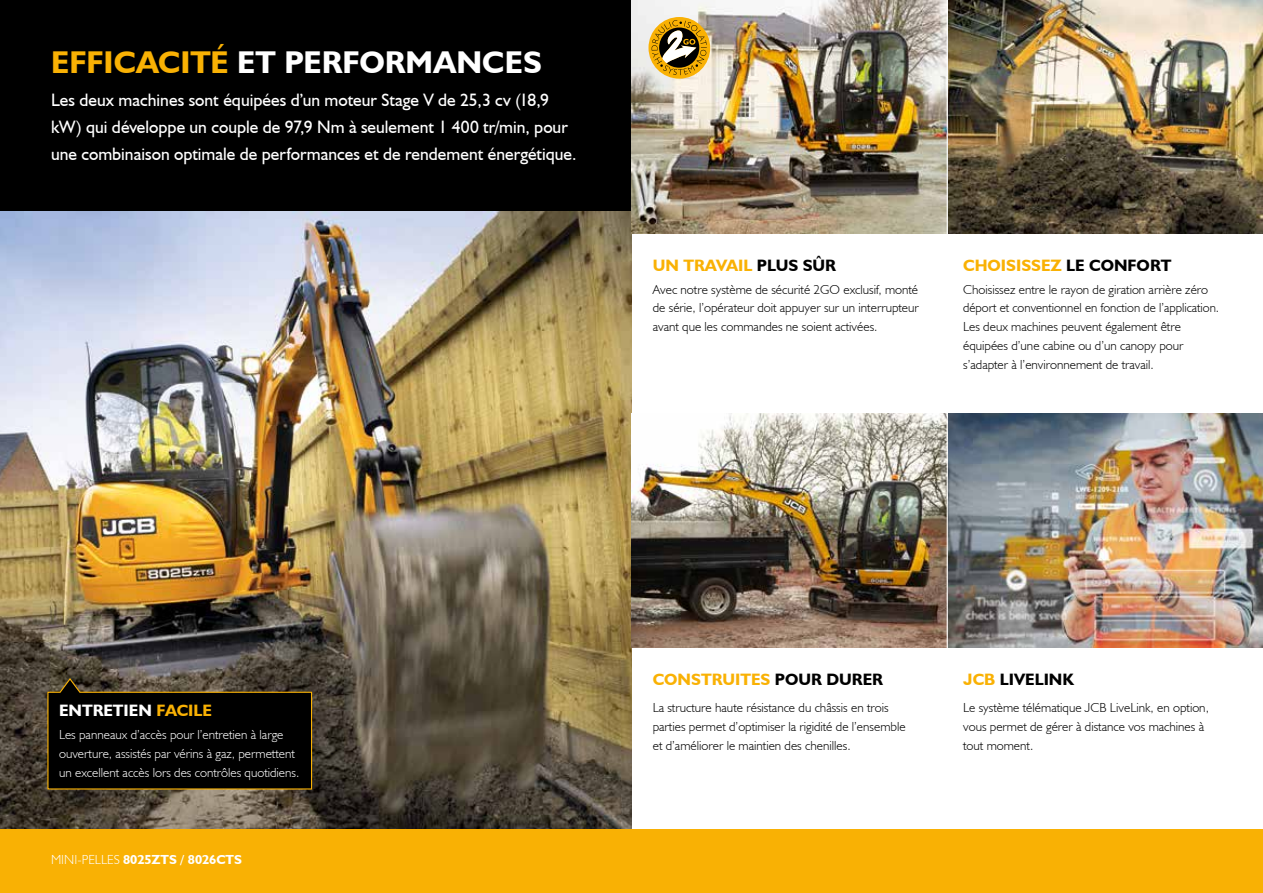
<style>
.page{position:relative;width:1263px;height:893px;background:#fff}
.page>*{position:absolute;margin:0;border:0;box-sizing:border-box;transform-origin:0 0}
.t1{font:700 31.5px "JCB Euro";letter-spacing:.005em;color:#fff}
.t2{font:18px/27px "JCB Euro Roman";color:#fff}
.t3{font:700 16.5px "JCB Euro";color:#f9b104}
.t4{font:700 16.5px "JCB Euro";color:#fff}
.t5{font:700 16.5px "JCB Euro";color:#000}
.t6{font:300 13.2px/18.8px "JCB Euro";color:#000}
.t7{font:300 13.2px/18.8px "JCB Euro";color:#fff}
.t8{font:700 13.2px "JCB Euro";color:#fff}
.s1{color:#f9b104}
.s2{color:#000}
.s3{font-weight:300}
</style>
<div class="page">
<div style="left:0;top:0;width:631px;height:627px;background:#000"></div>
<img style="left:0;top:212px;width:631px;height:617px">
<img style="left:631px;top:0;width:632px;height:234px">
<img style="left:631px;top:414px;width:632px;height:234px">
<div style="left:0;top:829px;width:1263px;height:64px;background:#f9b104"></div>
<hr style="left:947px;top:405px;width:1px;height:247px;background:#fff">
<hr style="left:947px;top:0;width:1px;height:239px;background:#fff">
<svg style="left:47px;top:677px;width:266px;height:113px;background:#130f08"></svg>
<svg style="left:648px;top:17px;width:62px;height:62px"></svg>
<svg style="left:652px;top:20px;width:55px;height:55px;background:#ac8b3c"></svg>
<h1 class="t1" style="left:51px;top:42px;width:492px"><span class="s1">EFFICACITÉ</span> ET PERFORMANCES</h1>
<h2 class="t2" style="left:51px;top:86px;width:527px">Les deux machines sont équipées d’un moteur Stage V de 25,3 cv (18,9 kW) qui développe un couple de 97,9 Nm à seulement 1 400 tr/min, pour une combinaison optimale de performances et de rendement énergétique.</h2>
<p class="t3" style="left:653px;top:255px;width:185px">UN TRAVAIL <span class="s2">PLUS SÛR</span></p>
<p class="t6" style="left:653px;top:280px;width:268px;text-align:justify">Avec notre système de sécurité 2GO exclusif, monté de série, l’opérateur doit appuyer sur un interrupteur avant que les commandes ne soient activées.</p>
<p class="t3" style="left:963px;top:255px;width:210px">CHOISISSEZ <span class="s2">LE CONFORT</span></p>
<p class="t6" style="left:963px;top:280px;width:257px">Choisissez entre le rayon de giration arrière zéro déport et conventionnel en fonction de l’application.<br>Les deux machines peuvent également être équipées d’une cabine ou d’un canopy pour s’adapter à l’environnement de travail.</p>
<p class="t4" style="left:59px;top:700px;width:154px">ENTRETIEN <span class="s1">FACILE</span></p>
<p class="t7" style="left:59px;top:725px;width:242px">Les panneaux d’accès pour l’entretien à large ouverture, assistés par vérins à gaz, permettent un excellent accès lors des contrôles quotidiens.</p>
<p class="t8" style="left:51px;top:851px;width:192px"><span class="s3">MINI‑PELLES</span> 8025ZTS / 8026CTS</p>
<p class="t3" style="left:653px;top:669px;width:232px">CONSTRUITES <span class="s2">POUR DURER</span></p>
<p class="t6" style="left:653px;top:698px;width:254px">La structure haute résistance du châssis en trois parties permet d’optimiser la rigidité de l’ensemble et d’améliorer le maintien des chenilles.</p>
<p class="t5" style="left:963px;top:669px;width:112px"><span class="s1">JCB</span> LIVELINK</p>
<p class="t6" style="left:963px;top:698px;width:247px">Le système télématique JCB LiveLink, en option, vous permet de gérer à distance vos machines à tout moment.</p>
</div>
